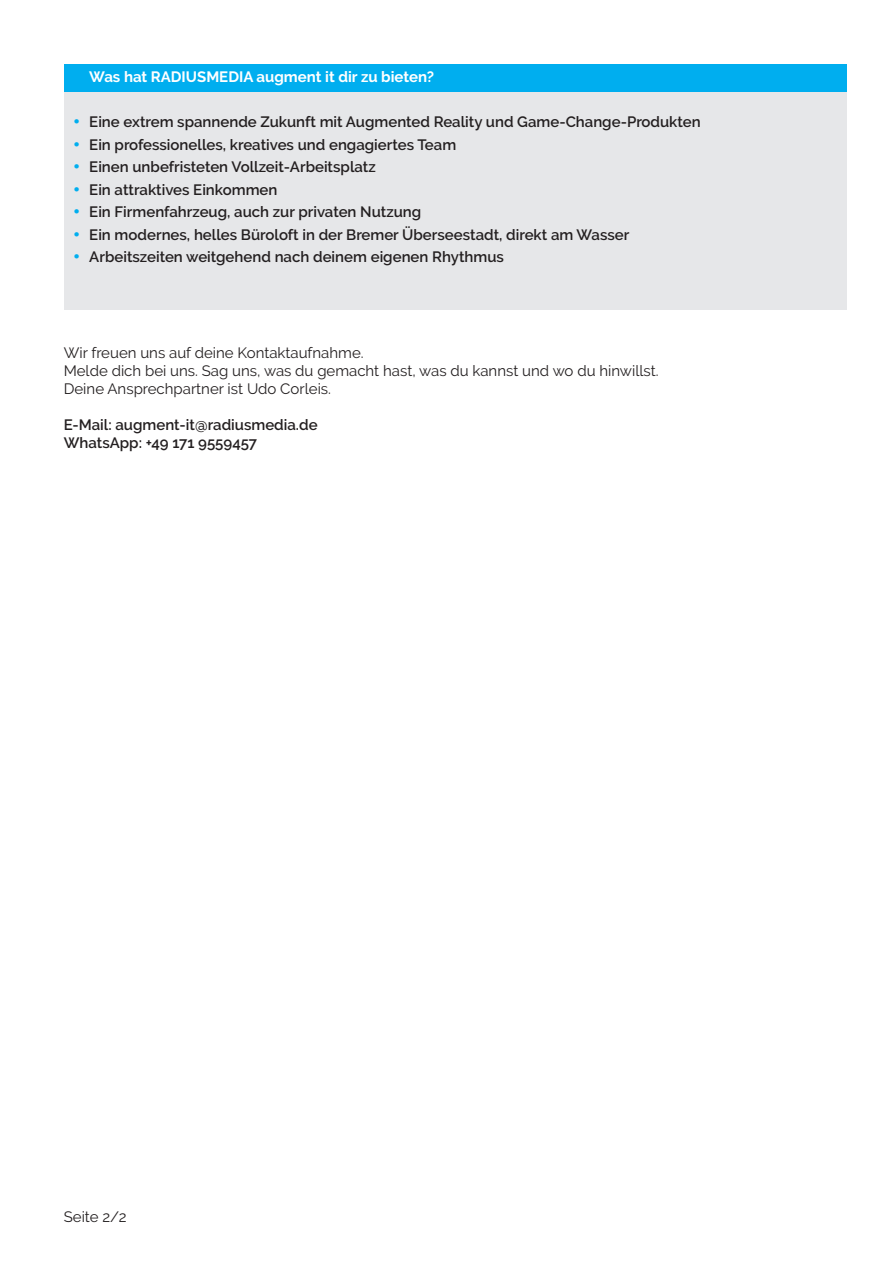
<style>
.page{position:relative;width:893px;height:1263px;background:#fff}
.page>*{position:absolute;margin:0;border:0;box-sizing:border-box;transform-origin:0 0}
.t1{font:600 15px "Raleway";color:#231f20}
.t2{font:15px "Raleway";color:#231f20}
.t3{font:700 15px "Raleway";color:#fff}
</style>
<div class="page">
<div style="left:64px;top:64px;width:782px;height:246px;background:#e6e7e9"></div>
<div style="left:64px;top:64px;width:782px;height:27px;background:#00aeef"></div>
<p class="t3" style="left:89px;top:68px;width:346px">Was hat RADIUSMEDIA augment it dir zu bieten?</p>
<p class="t1" style="left:89px;top:113px;width:613px">Eine extrem spannende Zukunft mit Augmented Reality und Game-Change-Produkten</p>
<p class="t1" style="left:89px;top:136px;width:368px">Ein professionelles, kreatives und engagiertes Team</p>
<p class="t1" style="left:89px;top:158px;width:288px">Einen unbefristeten Vollzeit-Arbeitsplatz</p>
<p class="t1" style="left:89px;top:181px;width:190px">Ein attraktives Einkommen</p>
<p class="t1" style="left:89px;top:203px;width:334px">Ein Firmenfahrzeug, auch zur privaten Nutzung</p>
<p class="t1" style="left:89px;top:226px;width:542px">Ein modernes, helles Büroloft in der Bremer Überseestadt, direkt am Wasser</p>
<p class="t1" style="left:89px;top:248px;width:416px">Arbeitszeiten weitgehend nach deinem eigenen Rhythmus</p>
<p class="t2" style="left:64px;top:344px;width:301px">Wir freuen uns auf deine Kontaktaufnahme.</p>
<p class="t2" style="left:64px;top:362px;width:596px">Melde dich bei uns. Sag uns, was du gemacht hast, was du kannst und wo du hinwillst.</p>
<p class="t2" style="left:64px;top:380px;width:269px">Deine Ansprechpartner ist Udo Corleis.</p>
<p class="t1" style="left:64px;top:416px;width:255px">E-Mail: augment-it@radiusmedia.de</p>
<p class="t1" style="left:64px;top:434px;width:195px">WhatsApp: +49 171 9559457</p>
<p class="t2" style="left:64px;top:1208px;width:64px">Seite 2/2</p>
</div>
